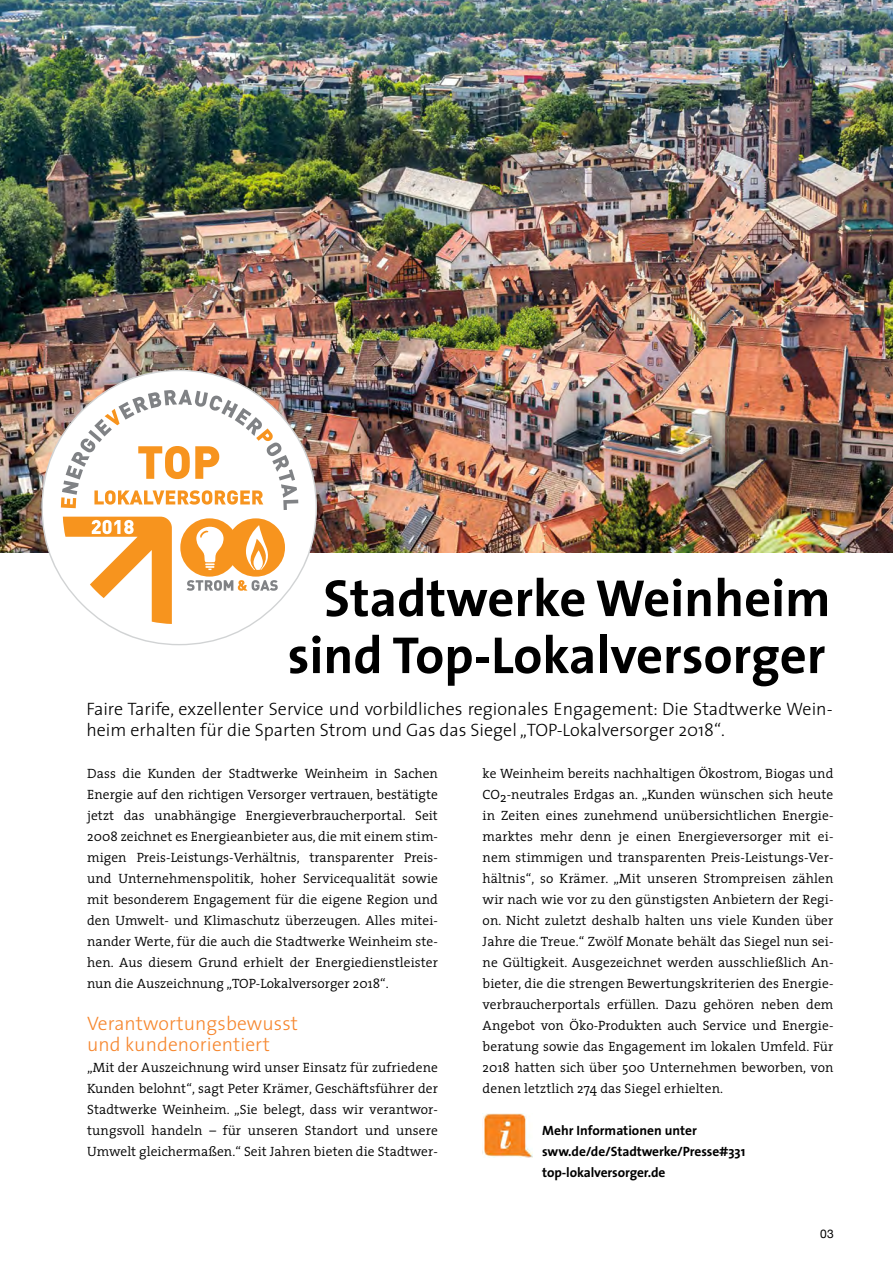
<style>
.page{position:relative;width:893px;height:1263px;background:#fff}
.page>*{position:absolute;margin:0;border:0;box-sizing:border-box;transform-origin:0 0}
.t1{font:700 52.5px/57px "The Sans";color:#000;text-align:right}
.t2{font:300 19.5px/21px "The Sans";letter-spacing:.005em;color:#f6862d}
.t3{font:300 18px/21px "The Sans";color:#000}
.t4{font:300 13.5px/21px "The Serif";letter-spacing:.01em;color:#000;text-align:justify}
.t5{font:700 13.5px/21px "The Sans";letter-spacing:-.01em;color:#000}
.t6{font:12px "Helvetica Neue";color:#000}
</style>
<div class="page">
<img style="left:483px;top:1114px;width:49px;height:43px">
<img style="left:0;top:0;width:893px;height:553px">
<img style="left:41px;top:370px;width:276px;height:275px">
<svg style="left:63px;top:517px;width:109px;height:107px"></svg>
<svg style="left:61px;top:390px;width:237px;height:120px"></svg>
<svg style="left:180px;top:518px;width:105px;height:73px"></svg>
<h1 class="t1" style="left:288px;top:570px;width:545px">Stadtwerke Weinheim sind Top-Lokalversorger</h1>
<h3 class="t3" style="left:86px;top:699px;width:748px">Faire Tarife, exzellenter Service und vorbildliches regionales Engagement: Die Stadtwerke Wein&shy;heim erhalten für die Sparten Strom und Gas das Siegel „TOP-Lokalversorger 2018“.</h3>
<p class="t4" style="left:87px;top:763px;width:352px">Dass die Kunden der Stadtwerke Weinheim in Sachen Energie auf den richtigen Versorger vertrauen, bestätigte jetzt das unabhängige Energieverbraucherportal. Seit 2008 zeichnet es Energieanbieter aus, die mit einem stim&shy;migen Preis-Leistungs-Verhältnis, transparenter Preis&shy;und Unternehmenspolitik, hoher Servicequalität sowie mit besonderem Engagement für die eigene Region und den Umwelt- und Klimaschutz überzeugen. Alles mitei&shy;nander Werte, für die auch die Stadtwerke Weinheim ste&shy;hen. Aus diesem Grund erhielt der Energiedienstleister nun die Auszeichnung „TOP-Lokalversorger 2018“.</p>
<h2 class="t2" style="left:87px;top:1013px;width:212px">Verantwortungsbewusst und kundenorientiert</h2>
<p class="t4" style="left:87px;top:1057px;width:352px">„Mit der Auszeichnung wird unser Einsatz für zufriedene Kunden belohnt“, sagt Peter Krämer, Geschäftsführer der Stadtwerke Weinheim. „Sie belegt, dass wir verantwor&shy;tungsvoll handeln – für unseren Standort und unsere Umwelt gleichermaßen.“ Seit Jahren bieten die Stadtwer-</p>
<p class="t4" style="left:483px;top:763px;width:352px">ke Weinheim bereits nachhaltigen Ökostrom, Biogas und CO2-neutrales Erdgas an. „Kunden wünschen sich heute in Zeiten eines zunehmend unübersichtlichen Energie&shy;marktes mehr denn je einen Energieversorger mit ei&shy;nem stimmigen und transparenten Preis-Leistungs-Ver&shy;hältnis“, so Krämer. „Mit unseren Strompreisen zählen wir nach wie vor zu den günstigsten Anbietern der Regi&shy;on. Nicht zuletzt deshalb halten uns viele Kunden über Jahre die Treue.“ Zwölf Monate behält das Siegel nun sei&shy;ne Gültigkeit. Ausgezeichnet werden ausschließlich An&shy;bieter, die die strengen Bewertungskriterien des Energie&shy;verbraucherportals erfüllen. Dazu gehören neben dem Angebot von Öko-Produkten auch Service und Energie&shy;beratung sowie das Engagement im lokalen Umfeld. Für 2018 hatten sich über 500 Unternehmen beworben, von denen letztlich 274 das Siegel erhielten.</p>
<p class="t5" style="left:542px;top:1120px;width:205px">Mehr Informationen unter sww.de/de/Stadtwerke/Presse#331 top-lokalversorger.de</p>
<p class="t6" style="left:820px;top:1227px;width:15px">03</p>
</div>
